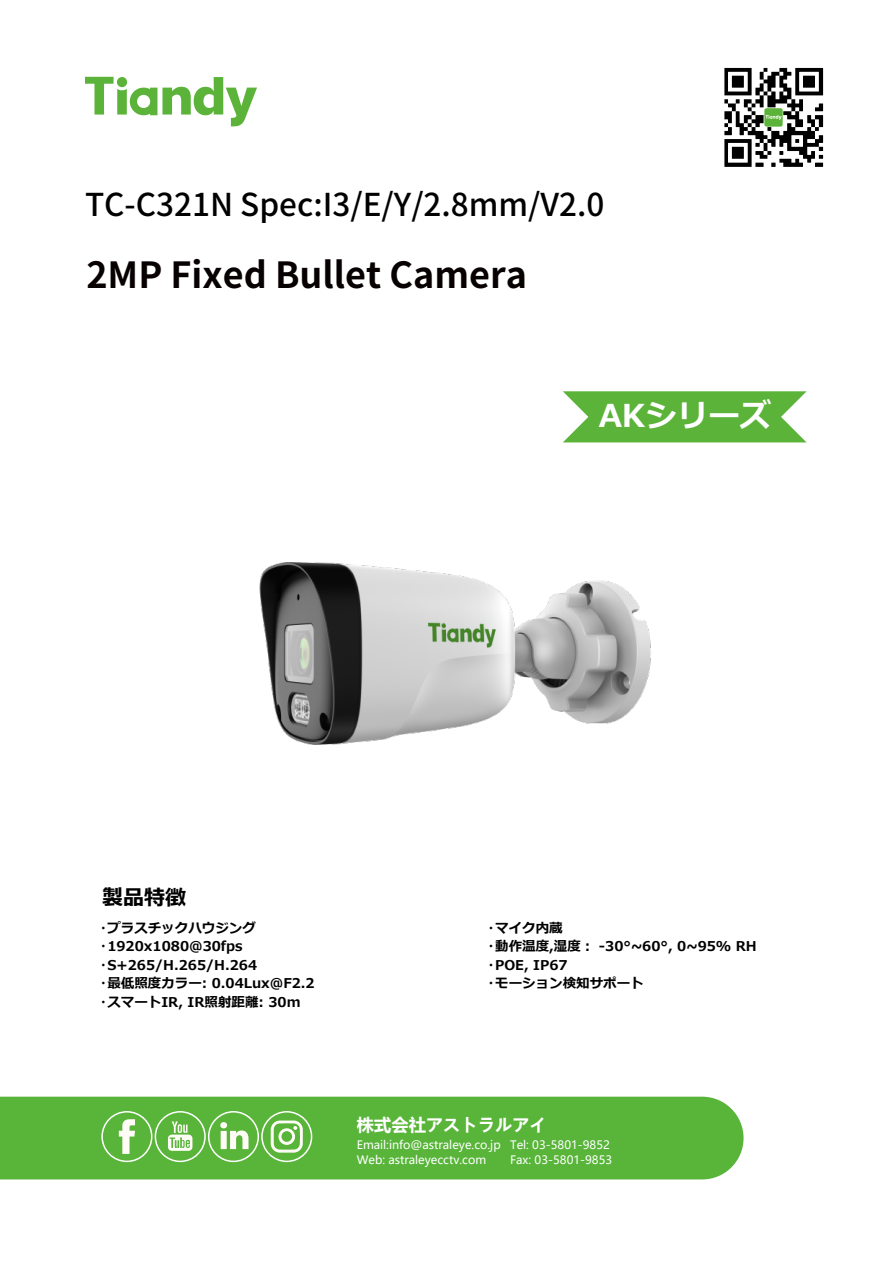
<style>
.page{position:relative;width:893px;height:1263px;background:#fff}
.page>*{position:absolute;margin:0;border:0;box-sizing:border-box;transform-origin:0 0}
.t1{font:700 36px "Source Han Sans CN";color:#070102}
.t2{font:500 31.5px "Source Han Sans CN";color:#010101}
.t3{font:700 31.5px "Meiryo";color:#fff}
.t4{font:700 21px "Meiryo";color:#000}
.t5{font:700 17.25px "Microsoft Ya Hei";color:#fff}
.t6{font:700 13.5px/18.6px "Meiryo";color:#000}
.t7{font:11.55px/14.5px "Microsoft Ya Hei";color:#fff}
.s1{font-family:"Source Han Sans CN"}
</style>
<div class="page">
<div style="left:0;top:1097px;width:743px;height:82px;background:#58b539"></div>
<div style="left:101px;top:1111px;width:51px;height:51px;border:2px solid #fff;border-radius:50%"></div>
<svg style="left:119px;top:1119px;width:16px;height:35px"></svg>
<div style="left:155px;top:1111px;width:51px;height:51px;border:2px solid #fff;border-radius:50%"></div>
<svg style="left:168px;top:1121px;width:24px;height:30px"></svg>
<div style="left:208px;top:1111px;width:51px;height:51px;border:2px solid #fff;border-radius:50%"></div>
<svg style="left:220px;top:1122px;width:28px;height:27px"></svg>
<div style="left:261px;top:1111px;width:51px;height:51px;border:2px solid #fff;border-radius:50%"></div>
<svg style="left:271px;top:1120px;width:32px;height:33px"></svg>
<img style="left:259px;top:562px;width:392px;height:183px">
<svg style="left:85px;top:77px;width:172px;height:49px"></svg>
<svg style="left:563px;top:391px;width:243px;height:51px;background:#6cbc4e"></svg>
<svg style="left:724px;top:68px;width:99px;height:99px"></svg>
<h2 class="t2" style="left:85px;top:187px;width:521px">TC-C321N Spec:I3/E/Y/2.8mm/V2.0</h2>
<h1 class="t1" style="left:86px;top:255px;width:442px">2MP Fixed Bullet Camera</h1>
<h2 class="t3" style="left:599px;top:393px;width:174px">AKシリーズ</h2>
<h3 class="t4" style="left:102px;top:882px;width:85px">製品特徴</h3>
<p class="t6" style="left:99px;top:919px;width:217px"><span class="s1">·</span>プラスチックハウジング<span class="s1">·</span>1920x1080@30fps <span class="s1">·</span>S+265/H.265/H.264<br><span class="s1">·</span>最低照度カラー: 0.04Lux@F2.2 <span class="s1">·</span>スマートIR, IR照射距離: 30m</p>
<p class="t6" style="left:487px;top:919px;width:271px"><span class="s1">·</span>マイク内蔵<br><span class="s1">·</span>動作温度,湿度︓ -30°~60°, 0~95% RH <span class="s1">·</span>POE, IP67<br><span class="s1">·</span>モーション検知サポート</p>
<p class="t5" style="left:357px;top:1113px;width:192px">株式会社アストラルアイ</p>
<p class="t7" style="left:357px;top:1137px;width:145px">Email:info@astraleye.co.jp<br>Web: astraleyecctv.com</p>
<p class="t7" style="left:510px;top:1137px;width:104px;line-height:15px">Tel: 03-5801-9852<br>Fax: 03-5801-9853</p>
</div>
